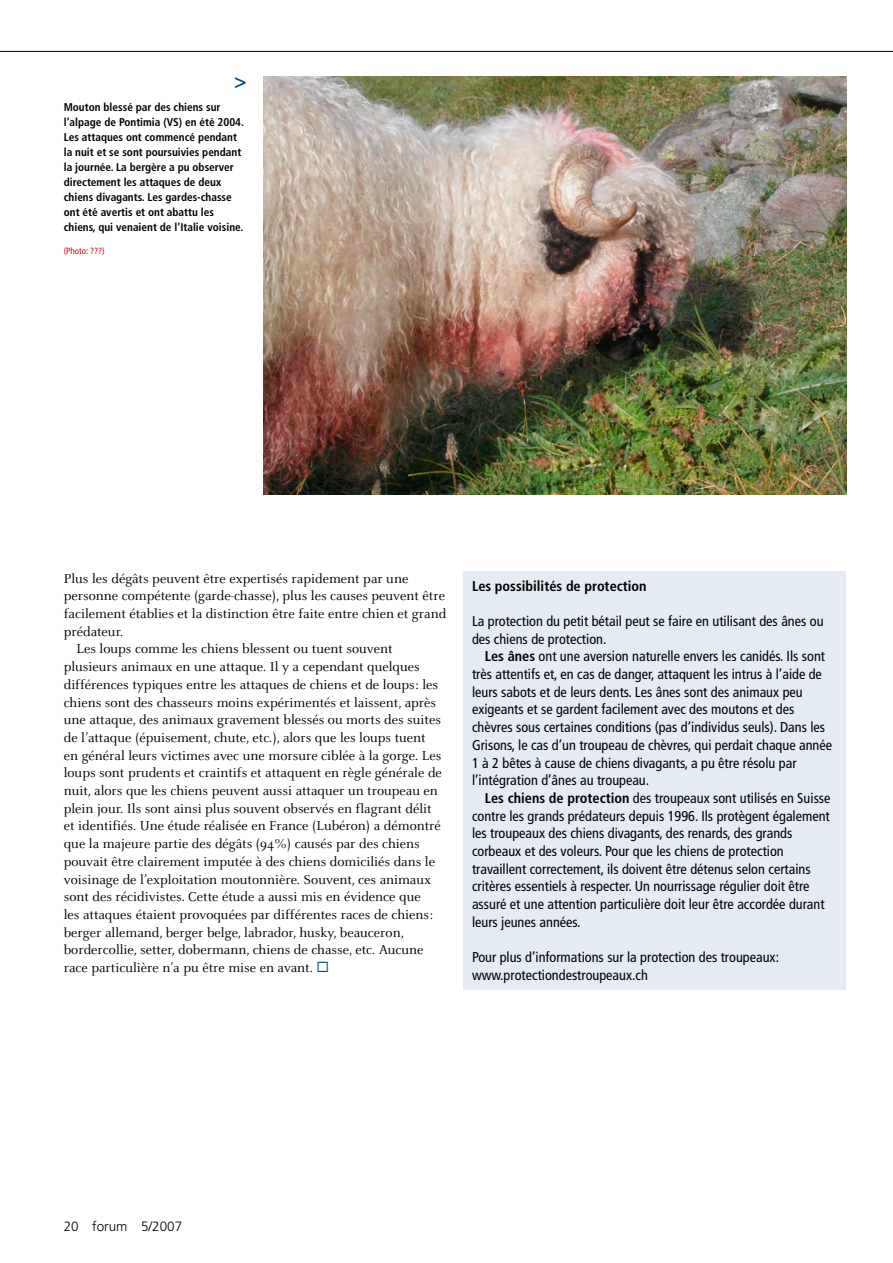
<style>
.page{position:relative;width:893px;height:1263px;background:#fff}
.page>*{position:absolute;margin:0;border:0;box-sizing:border-box;transform-origin:0 0}
.t1{font:700 condensed 21px "Frutiger";color:#004b8b}
.t2{font:14.25px "Celeste";color:#000}
.t3{font:condensed 14.25px/17.7px "Frutiger";color:#000}
.t4{font:700 condensed 14.25px "Frutiger";color:#000}
.t5{font:300 13.5px "Frutiger";color:#000}
.t6{font:700 condensed 11.25px/15px "Frutiger";color:#000}
.t7{font:condensed 9px "Frutiger";color:#cc071a}
.s1{color:#004b8b}
.s2{font-weight:700}
</style>
<div class="page">
<hr style="left:0;top:51px;width:893px;height:1px;background:#000">
<img style="left:264px;top:77px;width:582px;height:417px">
<div style="left:463px;top:571px;width:383px;height:419px;background:#e4ebf3"></div>
<h1 class="t1" style="left:234px;top:68px;width:14px">&gt;</h1>
<p class="t6" style="left:64px;top:99px;width:182px">Mouton blessé par des chiens sur l’alpage de Pontimia (VS) en été 2004.<br>Les attaques ont commencé pendant la nuit et se sont poursuivies pendant la journée. La bergère a pu observer directement les attaques de deux chiens divagants. Les gardes-chasse ont été avertis et ont abattu les chiens, qui venaient de l’Italie voisine.</p>
<p class="t7" style="left:64px;top:246px;width:42px">(Photo: ???)</p>
<p class="t2" style="left:64px;top:571px;width:346px">Plus les dégâts peuvent être expertisés rapidement par une</p>
<p class="t2" style="left:64px;top:588px;width:383px">personne compétente (garde-chasse), plus les causes peuvent être</p>
<p class="t2" style="left:64px;top:606px;width:384px">facilement établies et la distinction être faite entre chien et grand</p>
<p class="t2" style="left:64px;top:624px;width:61px">prédateur.</p>
<p class="t2" style="left:77px;top:641px;width:318px">Les loups comme les chiens blessent ou tuent souvent</p>
<p class="t2" style="left:64px;top:659px;width:357px">plusieurs animaux en une attaque. Il y a cependant quelques</p>
<p class="t2" style="left:64px;top:677px;width:376px">différences typiques entre les attaques de chiens et de loups: les</p>
<p class="t2" style="left:64px;top:695px;width:374px">chiens sont des chasseurs moins expérimentés et laissent, après</p>
<p class="t2" style="left:64px;top:712px;width:379px">une attaque, des animaux gravement blessés ou morts des suites</p>
<p class="t2" style="left:64px;top:730px;width:363px">de l’attaque (épuisement, chute, etc.), alors que les loups tuent</p>
<p class="t2" style="left:64px;top:748px;width:379px">en général leurs victimes avec une morsure ciblée à la gorge. Les</p>
<p class="t2" style="left:64px;top:765px;width:380px">loups sont prudents et craintifs et attaquent en règle générale de</p>
<p class="t2" style="left:64px;top:783px;width:376px">nuit, alors que les chiens peuvent aussi attaquer un troupeau en</p>
<p class="t2" style="left:64px;top:801px;width:369px">plein jour. Ils sont ainsi plus souvent observés en flagrant délit</p>
<p class="t2" style="left:64px;top:818px;width:379px">et identifiés. Une étude réalisée en France (Lubéron) a démontré</p>
<p class="t2" style="left:64px;top:836px;width:358px">que la majeure partie des dégâts (94%) causés par des chiens</p>
<p class="t2" style="left:64px;top:854px;width:373px">pouvait être clairement imputée à des chiens domiciliés dans le</p>
<p class="t2" style="left:64px;top:872px;width:369px">voisinage de l’exploitation moutonnière. Souvent, ces animaux</p>
<p class="t2" style="left:64px;top:889px;width:358px">sont des récidivistes. Cette étude a aussi mis en évidence que</p>
<p class="t2" style="left:64px;top:907px;width:371px">les attaques étaient provoquées par différentes races de chiens:</p>
<p class="t2" style="left:64px;top:925px;width:342px">berger allemand, berger belge, labrador, husky, beauceron,</p>
<p class="t2" style="left:64px;top:942px;width:361px">bordercollie, setter, dobermann, chiens de chasse, etc. Aucune</p>
<p class="t2" style="left:64px;top:960px;width:267px">race particulière n’a pu être mise en avant. <span class="s1">◻</span></p>
<p class="t4" style="left:472px;top:577px;width:176px">Les possibilités de protection</p>
<p class="t3" style="left:472px;top:612px;width:353px">La protection du petit bétail peut se faire en utilisant des ânes ou des chiens de protection.</p>
<p class="t3" style="left:472px;top:648px;width:362px;text-indent:13px"><span class="s2">Les ânes</span> ont une aversion naturelle envers les canidés. Ils sont très attentifs et, en cas de danger, attaquent les intrus à l’aide de leurs sabots et de leurs dents. Les ânes sont des animaux peu exigeants et se gardent facilement avec des moutons et des chèvres sous certaines conditions (pas d’individus seuls). Dans les Grisons, le cas d’un troupeau de chèvres, qui perdait chaque année 1 à 2 bêtes à cause de chiens divagants, a pu être résolu par l’intégration d’ânes au troupeau.</p>
<p class="t3" style="left:472px;top:789px;width:360px;text-indent:13px"><span class="s2">Les chiens de protection</span> des troupeaux sont utilisés en Suisse contre les grands prédateurs depuis 1996. Ils protègent également les troupeaux des chiens divagants, des renards, des grands corbeaux et des voleurs. Pour que les chiens de protection travaillent correctement, ils doivent être détenus selon certains critères essentiels à respecter. Un nourrissage régulier doit être assuré et une attention particulière doit leur être accordée durant leurs jeunes années.</p>
<p class="t3" style="left:472px;top:948px;width:309px">Pour plus d’informations sur la protection des troupeaux: www.protectiondestroupeaux.ch</p>
<p class="t5" style="left:64px;top:1218px;width:120px">20 forum 5/2007</p>
</div>
